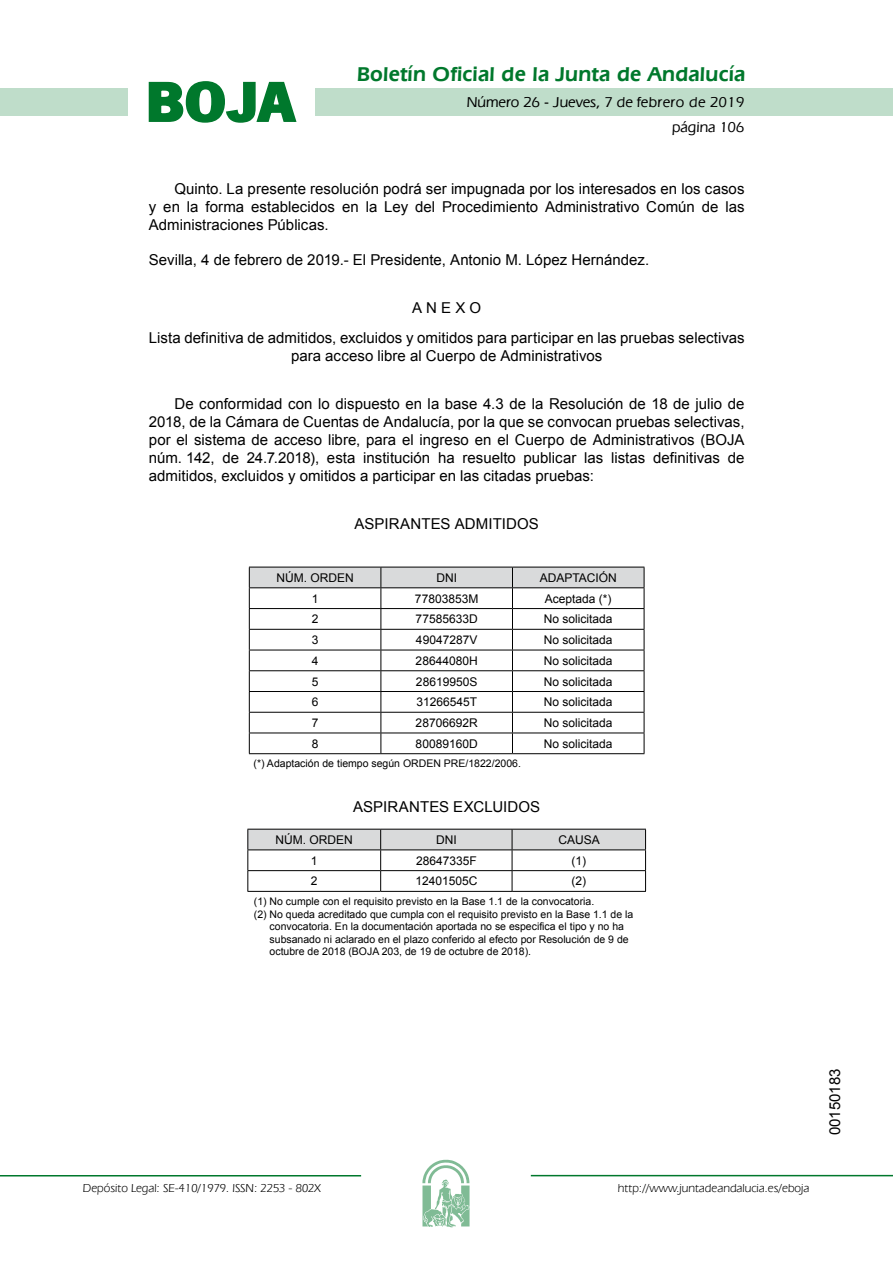
<style>
.page{position:relative;width:893px;height:1263px;background:#fff}
.page>*{position:absolute;margin:0;border:0;box-sizing:border-box;transform-origin:0 0}
.t1{font:700 57.75px "News Got T";color:#00782c;scale:1.14 1}
.t2{font:600 21px "Eras IT Cby BT";letter-spacing:.01em;color:#00782c}
.t3{font:15px/18px "Arial";color:#000;text-align:justify}
.t4{font:500 15px/24.5px "Eras IT Cby BT";color:#000;text-align:right}
.t5{font:12px "Arial";color:#000}
.t6{font:12px "Eras IT Cby BT";color:#000}
.t7{font:10.5px "Arial";color:#000}
</style>
<div class="page">
<div style="left:315px;top:88px;width:577px;height:28px;background:#bfddca"></div>
<div style="left:0;top:88px;width:128px;height:28px;background:#bfddca"></div>
<hr style="left:0;top:1175px;width:361px;height:2px;background:#00782c">
<svg style="left:422px;top:1159px;width:47px;height:68px"></svg>
<hr style="left:531px;top:1175px;width:361px;height:1px;background:#00782c">
<svg style="left:148px;top:81px;width:149px;height:42px"></svg>
<svg style="left:249px;top:567px;width:395px;height:186px"></svg>
<hr style="left:249px;top:753px;width:132px;height:1px;background:#000">
<hr style="left:381px;top:753px;width:131px;height:1px;background:#000">
<hr style="left:512px;top:753px;width:132px;height:1px;background:#000">
<svg style="left:247px;top:829px;width:399px;height:62px"></svg>
<hr style="left:247px;top:891px;width:133px;height:1px;background:#000">
<hr style="left:380px;top:891px;width:132px;height:1px;background:#000">
<hr style="left:512px;top:891px;width:134px;height:1px;background:#000">
<h1 class="t1" style="left:145px;top:68px;width:133px">BOJA</h1>
<h2 class="t2" style="left:357px;top:62px;width:390px">Boletín Oficial de la Junta de Andalucía</h2>
<p class="t4" style="left:467px;top:90px;width:279px">Número 26 - Jueves, 7 de febrero de 2019 página 106</p>
<p class="t3" style="left:149px;top:180px;width:597px;text-indent:26px">Quinto. La presente resolución podrá ser impugnada por los interesados en los casos y en la forma establecidos en la Ley del Procedimiento Administrativo Común de las Administraciones Públicas.</p>
<p class="t3" style="left:149px;top:251px;width:502px">Sevilla, 4 de febrero de 2019.- El Presidente, Antonio M. López Hernández.</p>
<p class="t3" style="left:149px;top:292px;width:597px;line-height:30.8px;text-align:center">A n e x o<br>Lista definitiva de admitidos, excluidos y omitidos para participar en las pruebas selectivas</p>
<p class="t3" style="left:291px;top:347px;width:313px">para acceso libre al Cuerpo de Administrativos</p>
<p class="t3" style="left:149px;top:395px;width:597px;text-indent:26px">De conformidad con lo dispuesto en la base 4.3 de la Resolución de 18 de julio de 2018, de la Cámara de Cuentas de Andalucía, por la que se convocan pruebas selectivas, por el sistema de acceso libre, para el ingreso en el Cuerpo de Administrativos (BOJA núm. 142, de 24.7.2018), esta institución ha resuelto publicar las listas definitivas de admitidos, excluidos y omitidos a participar en las citadas pruebas:</p>
<p class="t3" style="left:354px;top:515px;width:78px">ASPIRANTES</p>
<p class="t3" style="left:454px;top:515px;width:84px">ADMITIDOS</p>
<p class="t5" style="left:276px;top:570px;width:79px">NÚM. ORDEN</p>
<p class="t5" style="left:436px;top:570px;width:22px">DNI</p>
<p class="t5" style="left:539px;top:570px;width:79px">ADAPTACIÓN</p>
<p class="t5" style="left:312px;top:590px;width:8px">1</p>
<p class="t5" style="left:415px;top:590px;width:65px">77803853M</p>
<p class="t5" style="left:545px;top:590px;width:68px">Aceptada (*)</p>
<p class="t5" style="left:312px;top:611px;width:8px">2</p>
<p class="t5" style="left:415px;top:611px;width:64px">77585633D</p>
<p class="t5" style="left:544px;top:611px;width:70px">No solicitada</p>
<p class="t5" style="left:312px;top:632px;width:8px">3</p>
<p class="t5" style="left:416px;top:632px;width:63px">49047287V</p>
<p class="t5" style="left:544px;top:632px;width:70px">No solicitada</p>
<p class="t5" style="left:312px;top:653px;width:8px">4</p>
<p class="t5" style="left:415px;top:653px;width:64px">28644080H</p>
<p class="t5" style="left:544px;top:653px;width:70px">No solicitada</p>
<p class="t5" style="left:312px;top:673px;width:8px">5</p>
<p class="t5" style="left:416px;top:673px;width:62px">28619950S</p>
<p class="t5" style="left:544px;top:673px;width:70px">No solicitada</p>
<p class="t5" style="left:312px;top:694px;width:8px">6</p>
<p class="t5" style="left:416px;top:694px;width:62px">31266545T</p>
<p class="t5" style="left:544px;top:694px;width:70px">No solicitada</p>
<p class="t5" style="left:312px;top:715px;width:8px">7</p>
<p class="t5" style="left:415px;top:715px;width:64px">28706692R</p>
<p class="t5" style="left:544px;top:715px;width:70px">No solicitada</p>
<p class="t5" style="left:312px;top:736px;width:8px">8</p>
<p class="t5" style="left:415px;top:736px;width:64px">80089160D</p>
<p class="t5" style="left:544px;top:736px;width:70px">No solicitada</p>
<p class="t7" style="left:253px;top:757px;width:269px">(*) Adaptación de tiempo según ORDEN PRE/1822/2006.</p>
<p class="t3" style="left:353px;top:798px;width:78px">ASPIRANTES</p>
<p class="t3" style="left:453px;top:798px;width:87px">EXCLU IDOS</p>
<p class="t5" style="left:275px;top:832px;width:79px">NÚM. ORDEN</p>
<p class="t5" style="left:436px;top:832px;width:22px">DNI</p>
<p class="t5" style="left:558px;top:832px;width:43px">CAUSA</p>
<p class="t5" style="left:311px;top:853px;width:8px">1</p>
<p class="t5" style="left:416px;top:853px;width:62px">28647335F</p>
<p class="t5" style="left:571px;top:853px;width:16px">(1)</p>
<p class="t5" style="left:311px;top:873px;width:8px">2</p>
<p class="t5" style="left:415px;top:873px;width:64px">12401505C</p>
<p class="t5" style="left:571px;top:873px;width:16px">(2)</p>
<p class="t7" style="left:254px;top:894px;width:342px">(1) No cumple con el requisito previsto en la Base 1.1 de la convocatoria.</p>
<p class="t7" style="left:254px;top:907px;width:381px">(2) No queda acreditado que cumpla con el requisito previsto en la Base 1.1 de la</p>
<p class="t7" style="left:269px;top:920px;width:356px">convocatoria. En la documentación aportada no se especifica el tipo y no ha</p>
<p class="t7" style="left:269px;top:932px;width:360px">subsanado ni aclarado en el plazo conferido al efecto por Resolución de 9 de</p>
<p class="t7" style="left:269px;top:945px;width:263px">octubre de 2018 (BOJA 203, de 19 de octubre de 2018).</p>
<p class="t6" style="left:83px;top:1181px;width:239px">Depósito Legal: SE-410/1979. ISSN: 2253 - 802X</p>
<p class="t6" style="left:618px;top:1181px;width:193px">http://www.juntadeandalucia.es/eboja</p>
<p class="t3" style="left:826px;top:1135px;width:68px;rotate:-90deg">00150183</p>
</div>
